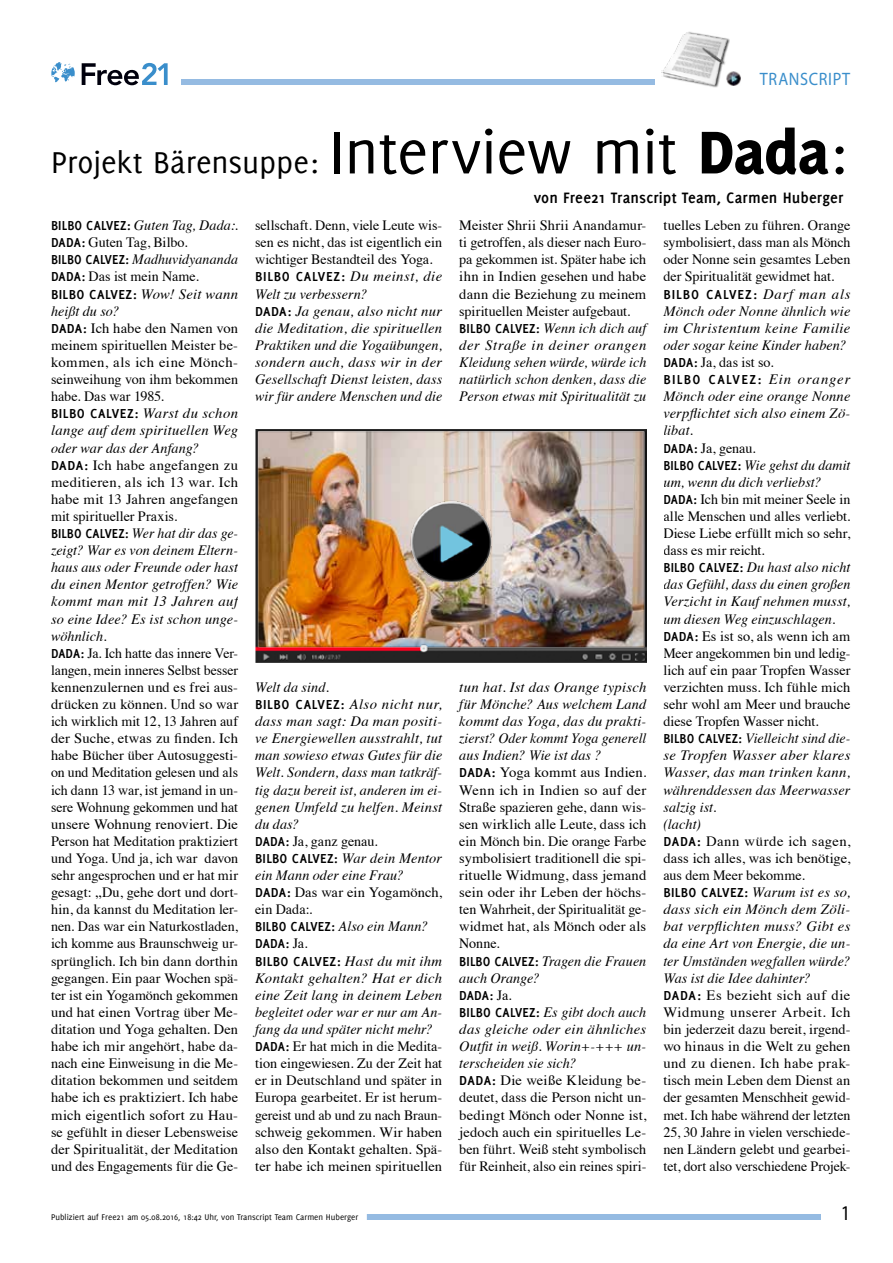
<style>
.page{position:relative;width:893px;height:1263px;background:#fff}
.page>*{position:absolute;margin:0;border:0;box-sizing:border-box;transform-origin:0 0}
.t1{font:33px "Delicious";letter-spacing:-.005em;color:#000}
.t2{font:21px "Myriad Pro";color:#000;scale:.9 1}
.t3{font:18px "Myriad Pro";letter-spacing:.045em;color:#3a8ecb;scale:.9 1}
.t4{font:700 16.5px "Delicious";letter-spacing:.01em;color:#000}
.t5{font:14.25px/17.1px "Times";color:#000}
.t6{font:italic 14.25px/17.1px "Times";letter-spacing:.01em;color:#000}
.t7{font:700 14.25px/17.1px "Delicious";letter-spacing:.035em;color:#000}
.t8{font:700 14.25px "Delicious";letter-spacing:.07em;color:#000}
.t9{font:700 14.25px "Delicious";letter-spacing:.09em;color:#000}
.t10{font:9px "Delicious";color:#000}
.s1{font-size:66px}
.s2{font-weight:800;font-size:66px}
.s3{font-family:"Times";font-weight:400;font-style:italic}
.s4{font-family:"Times";font-weight:400}
.s5{font-style:italic}
.s6{font-family:"Delicious";font-weight:700}
.s7{font-family:"Delicious";font-weight:700;font-style:normal}
.s8{font-style:normal}
</style>
<div class="page">
<div style="left:181px;top:79px;width:669px;height:6px;background:#95bbe2"></div>
<svg style="left:82px;top:63px;width:86px;height:22px"></svg>
<svg style="left:51px;top:62px;width:24px;height:20px"></svg>
<div style="left:656px;top:23px;width:211px;height:79px;background:#fff"></div>
<div style="left:55px;top:1214px;width:766px;height:6px;background:#95bbe2"></div>
<div style="left:43px;top:1212px;width:324px;height:12px;background:#fff"></div>
<div style="left:663px;top:31px;width:67px;height:57px;background:#000;opacity:.75"></div>
<img style="left:662px;top:31px;width:67px;height:55px">
<img style="left:725px;top:70px;width:16px;height:16px">
<img style="left:255px;top:429px;width:391px;height:233px">
<p class="t3" style="left:760px;top:68px;width:102px">TRANSCRIPT</p>
<h1 class="t1" style="left:51px;top:144px;width:798px">Projekt Bärensuppe: <span class="s1">Interview mit</span> <span class="s2">Dada</span><span class="s1">:</span></h1>
<p class="t4" style="left:534px;top:189px;width:311px">von Free21 Transcript Team, Carmen Huberger</p>
<p class="t7" style="left:51px;top:217px;width:189px">BILBO CALVEZ: <span class="s3">Guten Tag, Dada:.<br></span>DADA: <span class="s4">Guten Tag, Bilbo.<br></span>BILBO CALVEZ: <span class="s3">Madhuvidyananda<br></span>DADA: <span class="s4">Das ist mein Name.</span></p>
<p class="t7" style="left:51px;top:285px;width:189px">BILBO CALVEZ: <span class="s3">Wow! Seit wann</span></p>
<p class="t5" style="left:51px;top:301px;width:189px"><span class="s5">heißt du so?<br></span><span class="s6">DADA:</span> Ich habe den Namen von meinem spirituellen Meister be&shy;kommen, als ich eine Mönch&shy;seinweihung von ihm bekommen habe. Das war 1985.</p>
<p class="t7" style="left:51px;top:405px;width:189px">BILBO CALVEZ: <span class="s3">Warst du schon</span></p>
<p class="t5" style="left:51px;top:421px;width:189px"><span class="s5">lange auf dem spirituellen Weg oder war das der Anfang?<br></span><span class="s6">DADA:</span> Ich habe angefangen zu meditieren, als ich 13 war. Ich habe mit 13 Jahren angefangen mit spiritueller Praxis.<br><span class="s6">BILBO CALVEZ:</span> <span class="s5">Wer hat dir das ge&shy;zeigt? War es von deinem Eltern&shy;haus aus oder Freunde oder hast du einen Mentor getroffen? Wie kommt man mit 13 Jahren auf so eine Idee? Es ist schon unge&shy;wöhnlich.<br></span><span class="s6">DADA:</span> Ja. Ich hatte das innere Ver&shy;langen, mein inneres Selbst besser kennenzulernen und es frei aus&shy;drücken zu können. Und so war ich wirklich mit 12, 13 Jahren auf der Suche, etwas zu finden. Ich habe Bücher über Autosuggesti&shy;on und Meditation gelesen und als ich dann 13 war, ist jemand in un&shy;sere Wohnung gekommen und hat unsere Wohnung renoviert. Die<br>Person hat Meditation praktiziert und Yoga. Und ja, ich war davon sehr angesprochen und er hat mir gesagt: „Du, gehe dort und dort&shy;hin, da kannst du Meditation ler&shy;nen. Das war ein Naturkostladen, ich komme aus Braunschweig ur&shy;sprünglich. Ich bin dann dorthin gegangen. Ein paar Wochen spä&shy;ter ist ein Yogamönch gekommen und hat einen Vortrag über Me&shy;ditation und Yoga gehalten. Den habe ich mir angehört, habe da&shy;nach eine Einweisung in die Me&shy;ditation bekommen und seitdem habe ich es praktiziert. Ich habe mich eigentlich sofort zu Hau&shy;se gefühlt in dieser Lebensweise der Spiritualität, der Meditation und des Engagements für die Ge-</p>
<p class="t5" style="left:255px;top:216px;width:189px;text-align:justify">sellschaft. Denn, viele Leute wis&shy;sen es nicht, das ist eigentlich ein wichtiger Bestandteil des Yoga.</p>
<p class="t7" style="left:255px;top:268px;width:189px">BILBO CALVEZ: <span class="s3">Du meinst, die</span></p>
<p class="t6" style="left:255px;top:284px;width:189px">Welt zu verbessern?<br><span class="s7">DADA:</span> Ja genau, also nicht nur die Meditation, die spirituellen<br>Praktiken und die Yogaübungen, sondern auch, dass wir in der<br>Gesellschaft Dienst leisten, dass wir für andere Menschen und die</p>
<p class="t6" style="left:255px;top:678px;width:189px">Welt da sind.<br><span class="s7">BILBO CALVEZ:</span> Also nicht nur, dass man sagt: Da man positi&shy;ve Energiewellen ausstrahlt, tut man sowieso etwas Gutes für die<br>Welt. Sondern, dass man tatkräf&shy;tig dazu bereit ist, anderen im ei&shy;genen Umfeld zu helfen. Meinst du das?<br><span class="s7">DADA:</span> <span class="s8">Ja, ganz genau.<br></span><span class="s7">BILBO CALVEZ:</span> War dein Mentor ein Mann oder eine Frau?<br><span class="s7">DADA:</span> <span class="s8">Das war ein Yogamönch, ein Dada:.</span></p>
<p class="t7" style="left:255px;top:918px;width:189px">BILBO CALVEZ: <span class="s3">Also ein Mann?<br></span>DADA: <span class="s4">Ja.<br></span>BILBO CALVEZ: <span class="s3">Hast du mit ihm</span></p>
<p class="t5" style="left:255px;top:968px;width:189px"><span class="s5">Kontakt gehalten? Hat er dich eine Zeit lang in deinem Leben begleitet oder war er nur am An&shy;fang da und später nicht mehr?<br></span><span class="s6">DADA:</span> Er hat mich in die Medita&shy;tion eingewiesen. Zu der Zeit hat er in Deutschland und später in<br>Europa gearbeitet. Er ist herum&shy;gereist und ab und zu nach Braun&shy;schweig gekommen. Wir haben also den Kontakt gehalten. Spä&shy;ter habe ich meinen spirituellen</p>
<p class="t5" style="left:459px;top:216px;width:189px">Meister Shrii Shrii Anandamur&shy;ti getroffen, als dieser nach Euro&shy;pa gekommen ist. Später habe ich ihn in Indien gesehen und habe dann die Beziehung zu meinem spirituellen Meister aufgebaut.<br><span class="s6">BILBO CALVEZ:</span> <span class="s5">Wenn ich dich auf der Straße in deiner orangen<br>Kleidung sehen würde, würde ich natürlich schon denken, dass die<br>Person etwas mit Spiritualität zu</span></p>
<p class="t5" style="left:459px;top:677px;width:189px"><span class="s5">tun hat. Ist das Orange typisch für Mönche? Aus welchem Land kommt das Yoga, das du prakti&shy;zierst? Oder kommt Yoga generell aus Indien? Wie ist das ?<br></span><span class="s6">DADA:</span> Yoga kommt aus Indien.<br>Wenn ich in Indien so auf der<br>Straße spazieren gehe, dann wis&shy;sen wirklich alle Leute, dass ich ein Mönch bin. Die orange Farbe symbolisiert traditionell die spi&shy;rituelle Widmung, dass jemand sein oder ihr Leben der höchs&shy;ten Wahrheit, der Spiritualität ge&shy;widmet hat, als Mönch oder als<br>Nonne.<br><span class="s6">BILBO CALVEZ:</span> <span class="s5">Tragen die Frauen auch Orange?</span></p>
<p class="t7" style="left:459px;top:986px;width:54px">DADA: <span class="s4">Ja.</span></p>
<p class="t5" style="left:459px;top:1002px;width:189px"><span class="s6">BILBO CALVEZ:</span> <span class="s5">Es gibt doch auch das gleiche oder ein ähnliches<br>Outfit in weiß. Worin+-+++ un&shy;terscheiden sie sich?<br></span><span class="s6">DADA:</span> Die weiße Kleidung be&shy;deutet, dass die Person nicht un&shy;bedingt Mönch oder Nonne ist, jedoch auch ein spirituelles Le&shy;ben führt. Weiß steht symbolisch für Reinheit, also ein reines spiri-</p>
<p class="t5" style="left:663px;top:216px;width:189px;text-align:justify">tuelles Leben zu führen. Orange symbolisiert, dass man als Mönch oder Nonne sein gesamtes Leben der Spiritualität gewidmet hat.</p>
<p class="t8" style="left:663px;top:286px;width:189px">BILBO CALVEZ: <span class="s3">Darf man als</span></p>
<p class="t6" style="left:663px;top:301px;width:189px">Mönch oder Nonne ähnlich wie im Christentum keine Familie oder sogar keine Kinder haben?<br><span class="s7">DADA:</span> <span class="s8">Ja, das ist so.</span></p>
<p class="t9" style="left:663px;top:371px;width:189px">BILBO CALVEZ: <span class="s3">Ein oranger</span></p>
<p class="t5" style="left:663px;top:387px;width:189px"><span class="s5">Mönch oder eine orange Nonne verpflichtet sich also einem Zö&shy;libat.<br></span><span class="s6">DADA:</span> Ja, genau.<br><span class="s6">BILBO CALVEZ:</span> <span class="s5">Wie gehst du damit um, wenn du dich verliebst?<br></span><span class="s6">DADA:</span> Ich bin mit meiner Seele in alle Menschen und alles verliebt.<br>Diese Liebe erfüllt mich so sehr, dass es mir reicht.<br><span class="s6">BILBO CALVEZ:</span> <span class="s5">Du hast also nicht das Gefühl, dass du einen großen<br>Verzicht in Kauf nehmen musst, um diesen Weg einzuschlagen.<br></span><span class="s6">DADA:</span> Es ist so, als wenn ich am<br>Meer angekommen bin und ledig&shy;lich auf ein paar Tropfen Wasser verzichten muss. Ich fühle mich sehr wohl am Meer und brauche diese Tropfen Wasser nicht.<br><span class="s6">BILBO CALVEZ:</span> <span class="s5">Vielleicht sind die&shy;se Tropfen Wasser aber klares<br>Wasser, das man trinken kann, währenddessen das Meerwasser salzig ist.<br>(lacht)<br></span><span class="s6">DADA:</span> Dann würde ich sagen, dass ich alles, was ich benötige, aus dem Meer bekomme.<br><span class="s6">BILBO CALVEZ:</span> <span class="s5">Warum ist es so, dass sich ein Mönch dem Zöli&shy;bat verpflichten muss? Gibt es da eine Art von Energie, die un&shy;ter Umständen wegfallen würde?<br>Was ist die Idee dahinter?<br></span><span class="s6">DADA:</span> Es bezieht sich auf die<br>Widmung unserer Arbeit. Ich bin jederzeit dazu bereit, irgend&shy;wo hinaus in die Welt zu gehen und zu dienen. Ich habe prak&shy;tisch mein Leben dem Dienst an der gesamten Menschheit gewid&shy;met. Ich habe während der letzten<br>25, 30 Jahre in vielen verschiede&shy;nen Ländern gelebt und gearbei&shy;tet, dort also verschiedene Projek-</p>
<p class="t10" style="left:51px;top:1212px;width:309px">Publiziert auf Free21 am 05.08.2016, 18:42 Uhr, von Transcript Team Carmen Huberger</p>
<h2 class="t2" style="left:841px;top:1200px;width:12px">1</h2>
</div>
